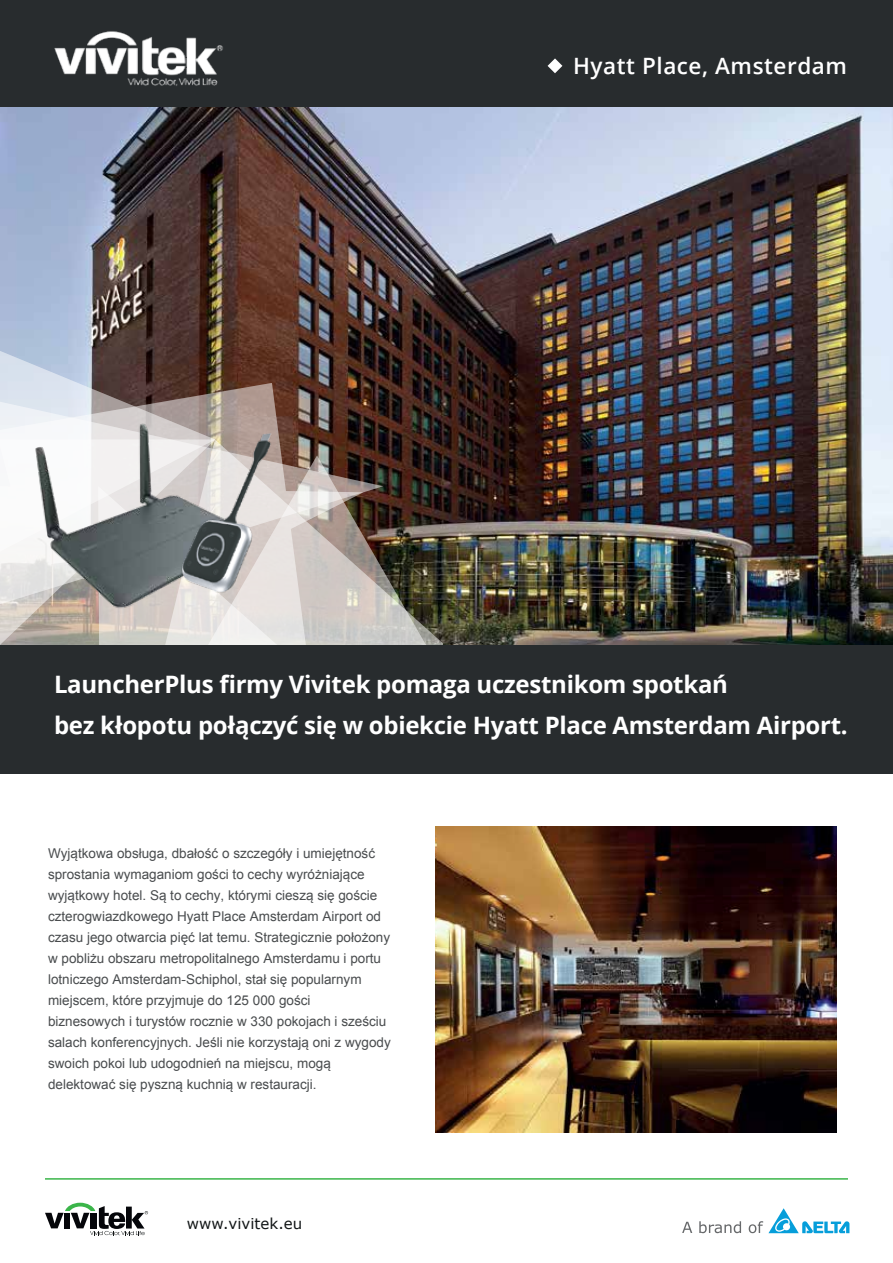
<style>
.page{position:relative;width:893px;height:1263px;background:#fff}
.page>*{position:absolute;margin:0;border:0;box-sizing:border-box;transform-origin:0 0}
.t1{font:700 24px/40.5px "Open Sans";letter-spacing:-.01em;color:#fff}
.t2{font:600 22.5px "Open Sans";letter-spacing:.025em;color:#fff}
.t3{font:15px "Verdana";color:#121617}
.t4{font:13.5px/21px "Arial";color:#494c4e}
</style>
<div class="page">
<img style="left:0;top:106px;width:893px;height:539px">
<svg style="left:0;top:349px;width:428px;height:90px;background:#5e4c49"></svg>
<img style="left:363px;top:439px;width:80px;height:206px">
<img style="left:363px;top:401px;width:20px;height:204px">
<svg style="left:0;top:383px;width:363px;height:262px;background:#aa9f9a"></svg>
<img style="left:0;top:421px;width:340px;height:195px">
<img style="left:170px;top:421px;width:114px;height:182px">
<img style="left:436px;top:826px;width:400px;height:306px">
<div style="left:0;top:0;width:893px;height:106px;background:#282c2e"></div>
<div style="left:0;top:645px;width:893px;height:128px;background:#282c2e"></div>
<img style="left:54px;top:31px;width:169px;height:55px">
<svg style="left:548px;top:58px;width:14px;height:15px"></svg>
<svg style="left:682px;top:1222px;width:10px;height:11px"></svg>
<svg style="left:699px;top:1221px;width:42px;height:12px"></svg>
<svg style="left:749px;top:1208px;width:100px;height:25px"></svg>
<svg style="left:45px;top:1203px;width:103px;height:32px"></svg>
<hr style="left:45px;top:1178px;width:803px;height:2px;background:#3bb54a">
<h2 class="t2" style="left:573px;top:50px;width:275px">Hyatt Place, Amsterdam</h2>
<h1 class="t1" style="left:54px;top:663px;width:795px">LauncherPlus firmy Vivitek pomaga uczestnikom spotkań<br>bez kłopotu połączyć się w obiekcie Hyatt Place Amsterdam Airport.</h1>
<p class="t4" style="left:48px;top:843px;width:344px">Wyjątkowa obsługa, dbałość o szczegóły i umiejętność sprostania wymaganiom gości to cechy wyróżniające wyjątkowy hotel. Są to cechy, którymi cieszą się goście czterogwiazdkowego Hyatt Place Amsterdam Airport od czasu jego otwarcia pięć lat temu. Strategicznie położony w pobliżu obszaru metropolitalnego Amsterdamu i portu lotniczego Amsterdam-Schiphol, stał się popularnym miejscem, które przyjmuje do 125 000 gości biznesowych i turystów rocznie w 330 pokojach i sześciu salach konferencyjnych. Jeśli nie korzystają oni z wygody swoich pokoi lub udogodnień na miejscu, mogą delektować się pyszną kuchnią w restauracji.</p>
<p class="t3" style="left:187px;top:1214px;width:117px">www.vivitek.eu</p>
</div>
